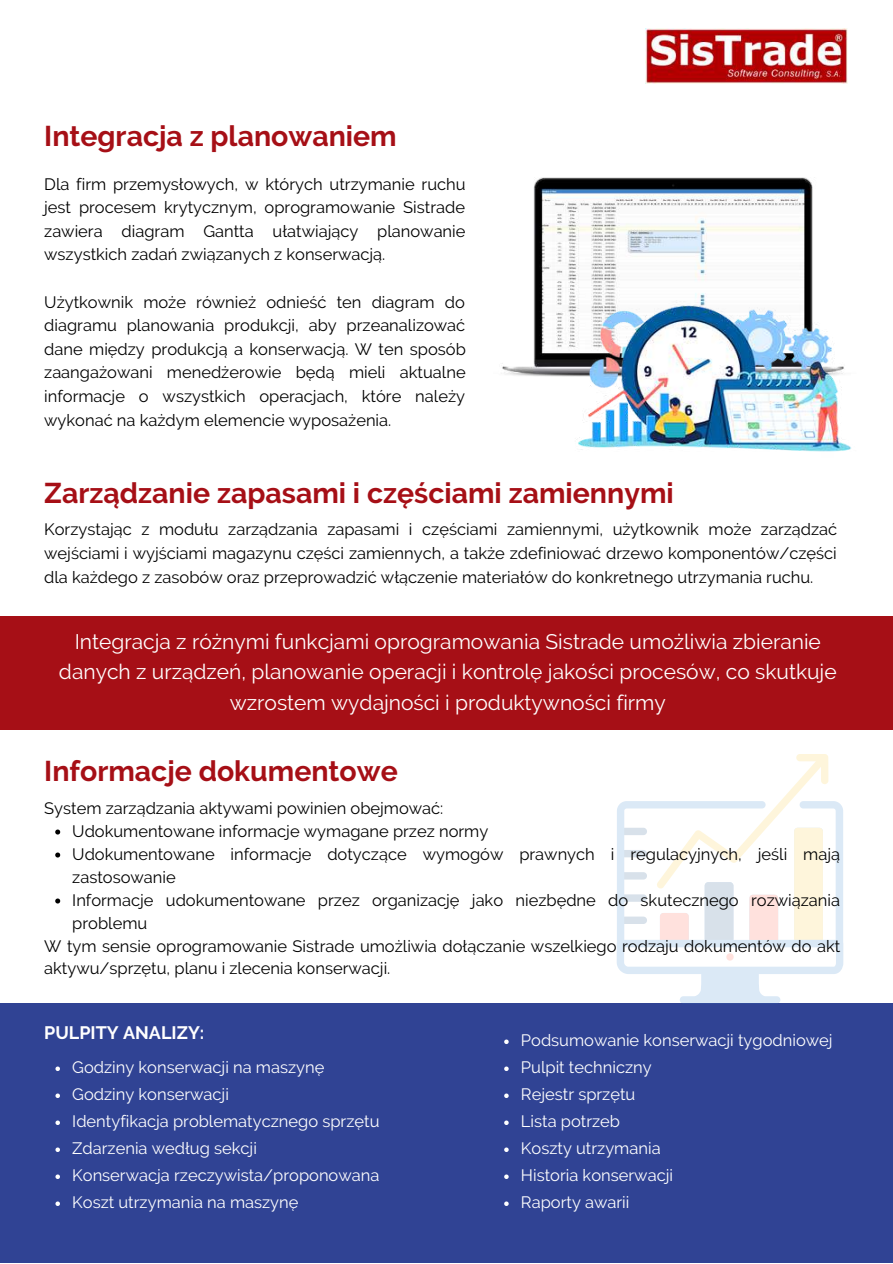
<style>
.page{position:relative;width:893px;height:1264px;background:#fff}
.page>*{position:absolute;margin:0;border:0;box-sizing:border-box;transform-origin:0 0}
.t1{font:700 28.5px "Raleway";color:#a60f16}
.t2{font:21px/30.3px "Raleway";color:#fff;text-align:center}
.t3{font:700 18px "Raleway";color:#fff}
.t4{font:16.5px/23.5px "Raleway";color:#000;text-align:justify}
.t5{font:16.5px/27px "Raleway";color:#fff}
</style>
<div class="page">
<div style="left:0;top:1003px;width:892px;height:259px;background:#304394"></div>
<img style="left:502px;top:177px;width:311px;height:199px">
<svg style="left:616px;top:801px;width:227px;height:202px"></svg>
<svg style="left:657px;top:754px;width:171px;height:185px"></svg>
<div style="left:0;top:616px;width:892px;height:113px;background:#a60f16"></div>
<img style="left:645px;top:29px;width:202px;height:55px">
<img style="left:553px;top:286px;width:299px;height:166px">
<svg style="left:55px;top:829px;width:5px;height:5px"></svg>
<svg style="left:55px;top:852px;width:5px;height:5px"></svg>
<svg style="left:55px;top:898px;width:5px;height:5px"></svg>
<svg style="left:55px;top:1066px;width:5px;height:5px"></svg>
<svg style="left:55px;top:1093px;width:5px;height:4px"></svg>
<svg style="left:55px;top:1120px;width:5px;height:4px"></svg>
<svg style="left:55px;top:1147px;width:5px;height:4px"></svg>
<svg style="left:55px;top:1174px;width:5px;height:4px"></svg>
<svg style="left:55px;top:1201px;width:5px;height:4px"></svg>
<svg style="left:504px;top:1039px;width:4px;height:5px"></svg>
<svg style="left:504px;top:1066px;width:4px;height:5px"></svg>
<svg style="left:504px;top:1093px;width:4px;height:4px"></svg>
<svg style="left:504px;top:1120px;width:4px;height:4px"></svg>
<svg style="left:504px;top:1147px;width:4px;height:4px"></svg>
<svg style="left:504px;top:1174px;width:4px;height:4px"></svg>
<svg style="left:504px;top:1201px;width:4px;height:4px"></svg>
<h1 class="t1" style="left:44px;top:120px;width:354px">Integracja z planowaniem</h1>
<p class="t4" style="left:44px;top:172px;width:423px">Dla firm przemysłowych, w których utrzymanie ruchu jest procesem krytycznym, oprogramowanie Sistrade zawiera diagram Gantta ułatwiający planowanie wszystkich zadań związanych z konserwacją.</p>
<p class="t4" style="left:44px;top:290px;width:423px">Użytkownik może również odnieść ten diagram do diagramu planowania produkcji, aby przeanalizować dane między produkcją a konserwacją. W ten sposób zaangażowani menedżerowie będą mieli aktualne informacje o wszystkich operacjach, które należy wykonać na każdym elemencie wyposażenia.</p>
<h1 class="t1" style="left:44px;top:476px;width:631px">Zarządzanie zapasami i częściami zamiennymi</h1>
<p class="t4" style="left:44px;top:518px;width:794px">Korzystając z modułu zarządzania zapasami i częściami zamiennymi, użytkownik może zarządzać wejściami i wyjściami magazynu części zamiennych, a także zdefiniować drzewo komponentów/części dla każdego z zasobów oraz przeprowadzić włączenie materiałów do konkretnego utrzymania ruchu.</p>
<p class="t2" style="left:59px;top:626px;width:779px">Integracja z różnymi funkcjami oprogramowania Sistrade umożliwia zbieranie danych z urządzeń, planowanie operacji i kontrolę jakości procesów, co skutkuje wzrostem wydajności i produktywności firmy</p>
<h1 class="t1" style="left:44px;top:754px;width:355px">Informacje dokumentowe</h1>
<p class="t4" style="left:72px;top:819px;width:769px;line-height:23px;text-align:left">Udokumentowane informacje wymagane przez normy<br>Udokumentowane informacje dotyczące wymogów prawnych i regulacyjnych, jeśli mają zastosowanie<br>Informacje udokumentowane przez organizację jako niezbędne do skutecznego rozwiązania problemu</p>
<p class="t4" style="left:44px;top:796px;width:400px">System zarządzania aktywami powinien obejmować:</p>
<p class="t4" style="left:44px;top:934px;width:797px;line-height:23px">W tym sensie oprogramowanie Sistrade umożliwia dołączanie wszelkiego rodzaju dokumentów do akt aktywu/sprzętu, planu i zlecenia konserwacji.</p>
<p class="t3" style="left:44px;top:1022px;width:161px">PULPITY ANALIZY:</p>
<p class="t5" style="left:72px;top:1053px;width:309px">Godziny konserwacji na maszynę<br>Godziny konserwacji<br>Identyfikacja problematycznego sprzętu<br>Zdarzenia według sekcji<br>Konserwacja rzeczywista/proponowana<br>Koszt utrzymania na maszynę</p>
<p class="t5" style="left:521px;top:1026px;width:313px">Podsumowanie konserwacji tygodniowej<br>Pulpit techniczny<br>Rejestr sprzętu<br>Lista potrzeb<br>Koszty utrzymania<br>Historia konserwacji<br>Raporty awarii</p>
</div>
